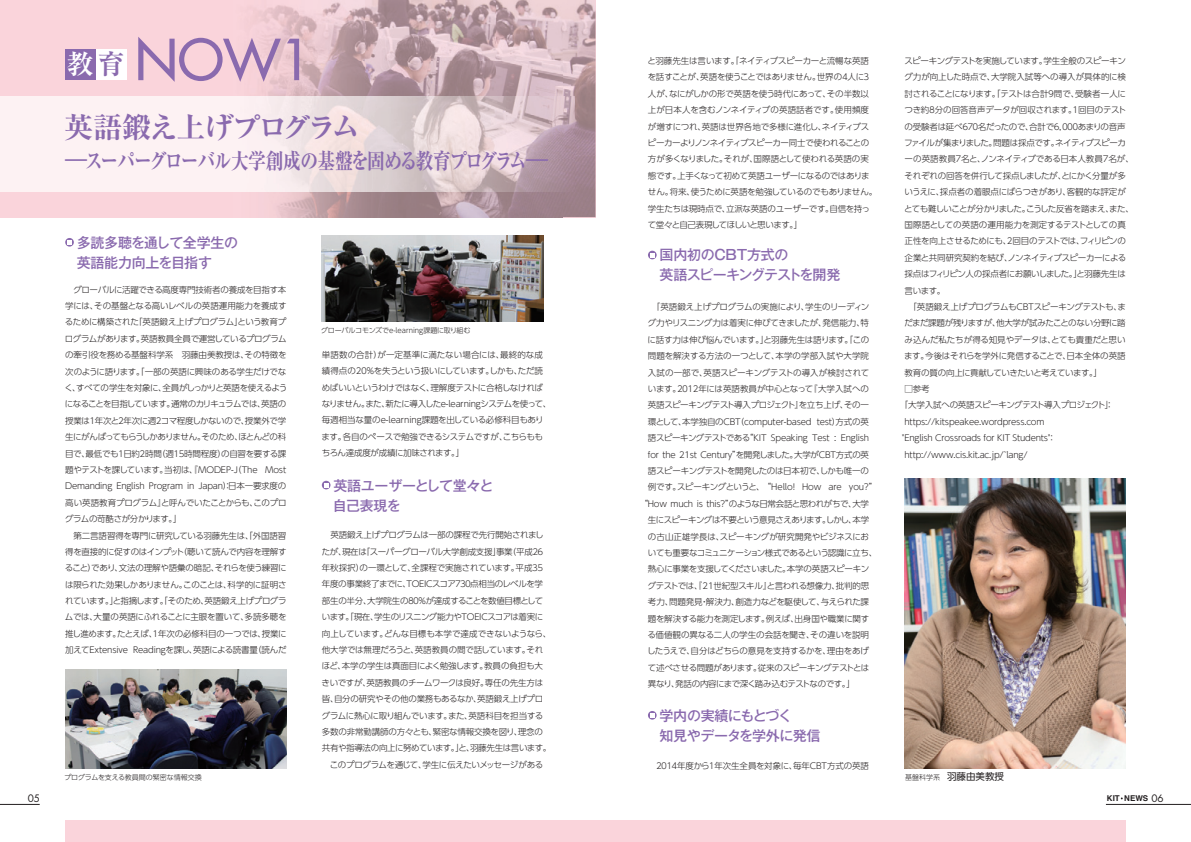
<style>
.page{position:relative;width:1191px;height:842px;background:#fff}
.page>*{position:absolute;margin:0;border:0;box-sizing:border-box;transform-origin:0 0}
.t1{font:55.1px "Futura";color:#8a6aae}
.t2{font:29px "Ryumin Pro Ex Bold 90 pv RKSJ H";letter-spacing:-.075em;color:#8a6aae}
.t3{font:22px "Ryumin Pro Ex Bold 90 pv RKSJ H";letter-spacing:-.09em;color:#8a6aae;scale:.81 1}
.t4{font:14px/20px "Gothic MB101 Pro Medium 90 pv RKSJ H";letter-spacing:-.02em;color:#8a6aae}
.t5{font:10px "Futura";color:#231f20}
.t6{font:9.5px "UD Shin Go Pro Regular 90 pv RKSJ H";color:#231f20}
.t7{font:8.5px/16.4px "UD Shin Go Pro Light 90 pv RKSJ H";letter-spacing:-.035em;color:#231f20}
.t8{font:8.5px "UD Shin Go Pro Light 90 pv RKSJ H";letter-spacing:-.005em;color:#231f20}
.t9{font:8.5px "UD Shin Go Pro Light 90 pv RKSJ H";letter-spacing:-.055em;color:#231f20}
.t10{font:8.5px "UD Shin Go Pro Light 90 pv RKSJ H";letter-spacing:-.01em;color:#231f20}
.t11{font:8.5px "UD Shin Go Pro Light 90 pv RKSJ H";letter-spacing:-.06em;color:#231f20}
.t12{font:8.5px "UD Shin Go Pro Light 90 pv RKSJ H";letter-spacing:-.065em;color:#231f20}
.t13{font:8.5px "UD Shin Go Pro Light 90 pv RKSJ H";letter-spacing:-.07em;color:#231f20}
.t14{font:8.5px "UD Shin Go Pro Light 90 pv RKSJ H";letter-spacing:-.015em;color:#231f20}
.t15{font:8.5px "UD Shin Go Pro Light 90 pv RKSJ H";letter-spacing:.005em;color:#231f20}
.t16{font:700 8px "Helvetica";color:#231f20}
.t17{font:7px "UD Shin Go Pro Light 90 pv RKSJ H";letter-spacing:-.015em;color:#231f20}
.s1{font-family:"Ryumin Pro Bold 90 pv RKSJ H";font-size:27.1px;color:#fff}
.s2{font-family:"Ryumin Pro Bold 90 pv RKSJ H";font-size:27.1px}
.s3{font-family:"UD Shin Go Pro Light 90 pv RKSJ H";font-size:7px}
.s4{font-family:"Futura";font-weight:400;font-size:10px}
</style>
<div class="page">
<img style="left:65px;top:670px;width:221px;height:98px">
<hr style="left:0;top:804px;width:40px;height:1px;background:#231f20">
<hr style="left:1106px;top:804px;width:85px;height:1px;background:#231f20">
<div style="left:0;top:0;width:595px;height:217px;background:#fad4db"></div>
<img style="left:255px;top:0;width:307px;height:96px">
<img style="left:562px;top:0;width:33px;height:217px">
<img style="left:276px;top:192px;width:287px;height:25px">
<div style="left:65px;top:49px;width:31px;height:30px;background:#8a6aae"></div>
<div style="left:96px;top:49px;width:31px;height:30px;background:#fff"></div>
<img style="left:0;top:96px;width:575px;height:96px">
<img style="left:904px;top:478px;width:221px;height:290px">
<div style="left:65px;top:820px;width:1060px;height:22px;background:#fad4db"></div>
<svg style="left:648px;top:251px;width:8px;height:8px"></svg>
<svg style="left:650px;top:253px;width:4px;height:4px"></svg>
<svg style="left:648px;top:711px;width:8px;height:9px"></svg>
<svg style="left:650px;top:713px;width:4px;height:5px"></svg>
<svg style="left:65px;top:238px;width:9px;height:9px"></svg>
<svg style="left:67px;top:240px;width:5px;height:5px"></svg>
<svg style="left:322px;top:481px;width:8px;height:8px"></svg>
<svg style="left:324px;top:483px;width:4px;height:4px"></svg>
<img style="left:322px;top:236px;width:221px;height:86px">
<h1 class="t1" style="left:67px;top:32px;width:247px"><span class="s1">教</span><span class="s2">育</span> NOW1</h1>
<h2 class="t2" style="left:64px;top:116px;width:298px">英語鍛え上げプログラム</h2>
<h3 class="t3" style="left:68px;top:169px;width:23px;rotate:-90deg">｜</h3>
<h3 class="t3" style="left:85px;top:153px;width:547px">スーパーグローバル大学創成の基盤を固める教育プログラム</h3>
<h3 class="t3" style="left:529px;top:169px;width:23px;rotate:-90deg">｜</h3>
<h3 class="t4" style="left:77px;top:234px;width:163px">多読多聴を通して全学生の英語能力向上を目指す</h3>
<p class="t7" style="left:64px;top:282px;width:224px">　グローバルに活躍できる高度専門技術者の養成を目指す本学には、その基盤となる高いレベルの英語運用能力を養成するために構築された「英語鍛え上げプログラム」という教育プログラムがあります。英語教員全員で運営しているプログラムの牽引役を務める基盤科学系　羽藤由美教授は、その特徴を次のように語ります。「一部の英語に興味のある学生だけでなく、すべての学生を対象に、全員がしっかりと英語を使えるようになることを目指しています。通常のカリキュラムでは、英語の授業は１年次と２年次に週２コマ程度しかないので、授業外で学生にがんばってもらうしかありません。そのため、ほとんどの科目で、最低でも１日約２時間（週１５時間程度）の自習を要する課題やテストを課しています。当初は、『MODEP-J（The Most Demanding English Program in Japan）：日本一要求度の高い英語教育プログラム』と呼んでいたことからも、このプログラムの苛酷さが分かります。」<br>　第二言語習得を専門に研究している羽藤先生は、「外国語習得を直接的に促すのはインプット（聴いて読んで内容を理解すること）であり、文法の理解や語彙の暗記、それらを使う練習には限られた効果しかありません。このことは、科学的に証明されています。」と指摘します。「そのため、英語鍛え上げプログラムでは、大量の英語にふれることに主眼を置いて、多読多聴を推し進めます。たとえば、１年次の必修科目の一つでは、授業に加えてExtensive Readingを課し、英語による読書量（読んだ</p>
<p class="t17" style="left:64px;top:774px;width:139px">プログラムを支える教員間の緊密な情報交換</p>
<p class="t17" style="left:321px;top:328px;width:151px">グローバルコモンズでe-learning課題に取り組む</p>
<p class="t7" style="left:321px;top:348px;width:231px">単語数の合計）が一定基準に満たない場合には、最終的な成績得点の２０％を失うという扱いにしています。しかも、ただ読めばいいというわけではなく、理解度テストに合格しなければなりません。また、新たに導入したe-learningシステムを使って、毎週相当な量のe-learning課題を出している必修科目もあります。各自のペースで勉強できるシステムですが、こちらももちろん達成度が成績に加味されます。」</p>
<h3 class="t4" style="left:333px;top:477px;width:162px">英語ユーザーとして堂々と自己表現を</h3>
<p class="t7" style="left:321px;top:528px;width:231px">　英語鍛え上げプログラムは一部の課程で先行開始されましたが、現在は「スーパーグローバル大学創成支援」事業（平成２６年秋採択）の一環として、全課程で実施されています。平成３５年度の事業終了までに、TOEICスコア７３０点相当のレベルを学部生の半分、大学院生の８０%が達成することを数値目標としています。「現在、学生のリスニング能力やTOEICスコアは着実に向上しています。どんな目標も本学で達成できないようなら、他大学では無理だろうと、英語教員の間で話しています。それほど、本学の学生は真面目によく勉強します。教員の負担も大きいですが、英語教員のチームワークは良好。専任の先生方は皆、自分の研究やその他の業務もあるなか、英語鍛え上げプログラムに熱心に取り組んでいます。また、英語科目を担当する多数の非常勤講師の方々とも、緊密な情報交換を図り、理念の共有や指導法の向上に努めています。」と、羽藤先生は言います。　このプログラムを通じて、学生に伝えたいメッセージがある</p>
<p class="t7" style="left:647px;top:54px;width:231px">と羽藤先生は言います。「ネイティブスピーカーと流暢な英語を話すことが、英語を使うことではありません。世界の４人に３人が、なにがしかの形で英語を使う時代にあって、その半数以上が日本人を含むノンネイティブの英語話者です。使用頻度が増すにつれ、英語は世界各地で多様に進化し、ネイティブスピーカーよりノンネイティブスピーカー同士で使われることの方が多くなりました。それが、国際語として使われる英語の実態です。上手くなって初めて英語ユーザーになるのではありません。将来、使うために英語を勉強しているのでもありません。学生たちは現時点で、立派な英語のユーザーです。自信を持って堂々と自己表現してほしいと思います。」</p>
<h3 class="t4" style="left:659px;top:247px;width:182px">国内初のCBT方式の<br>英語スピーキングテストを開発</h3>
<p class="t7" style="left:652px;top:300px;width:219px">「英語鍛え上げプログラムの実施により、学生のリーディン</p>
<p class="t7" style="left:648px;top:316px;width:223px">グ力やリスニング力は着実に伸びてきましたが、発信能力、特</p>
<p class="t7" style="left:647px;top:333px;width:223px">に話す力は伸び悩んでいます。」と羽藤先生は語ります。「この</p>
<p class="t15" style="left:648px;top:353px;width:223px">問題を解決する方法の一つとして、本学の学部入試や大学院</p>
<p class="t8" style="left:648px;top:369px;width:223px">入試の一部で、英語スピーキングテストの導入が検討されて</p>
<p class="t7" style="left:648px;top:382px;width:223px">います。２０１２年には英語教員が中心となって『大学入試への</p>
<p class="t9" style="left:648px;top:402px;width:223px">英語スピーキングテスト導入プロジェクト』を立ち上げ、その一</p>
<p class="t7" style="left:648px;top:415px;width:222px">環として、本学独自のCBT（computer-based test）方式の英</p>
<p class="t7" style="left:648px;top:431px;width:223px">語スピーキングテストである“KIT Speaking Test : English</p>
<p class="t7" style="left:648px;top:447px;width:223px">for the 21st Century”を開発しました。大学がCBT方式の英</p>
<p class="t7" style="left:648px;top:464px;width:223px">語スピーキングテストを開発したのは日本初で、しかも唯一の</p>
<p class="t8" style="left:648px;top:484px;width:231px">例です。スピーキングというと、“Hello! How are you？”</p>
<p class="t7" style="left:639px;top:497px;width:231px">“How much is this?”のような日常会話と思われがちで、大学</p>
<p class="t13" style="left:648px;top:517px;width:223px">生にスピーキングは不要という意見さえあります。しかし、本学</p>
<p class="t8" style="left:648px;top:533px;width:223px">の古山正雄学長は、スピーキングが研究開発やビジネスにお</p>
<p class="t9" style="left:648px;top:550px;width:231px">いても重要なコミュニケーション様式であるという認識に立ち、</p>
<p class="t7" style="left:648px;top:562px;width:223px">熱心に事業を支援してくださいました。本学の英語スピーキン</p>
<p class="t7" style="left:648px;top:579px;width:223px">グテストでは、『21世紀型スキル』と言われる想像力、批判的思</p>
<p class="t7" style="left:648px;top:595px;width:223px">考力、問題発見・解決力、創造力などを駆使して、与えられた課</p>
<p class="t7" style="left:648px;top:611px;width:223px">題を解決する能力を測定します。例えば、出身国や職業に関す</p>
<p class="t8" style="left:647px;top:632px;width:223px">る価値観の異なる二人の学生の会話を聞き、その違いを説明</p>
<p class="t7" style="left:647px;top:644px;width:224px">したうえで、自分はどちらの意見を支持するかを、理由をあげ</p>
<p class="t7" style="left:648px;top:661px;width:223px">て述べさせる問題があります。従来のスピーキングテストとは</p>
<p class="t7" style="left:648px;top:677px;width:208px">異なり、発話の内容にまで深く踏み込むテストなのです。」</p>
<h3 class="t4" style="left:659px;top:707px;width:163px">学内の実績にもとづく<br>知見やデータを学外に発信</h3>
<p class="t10" style="left:648px;top:763px;width:223px">　２０１４年度から１年次生全員を対象に、毎年CBT方式の英語</p>
<p class="t7" style="left:904px;top:54px;width:223px">スピーキングテストを実施しています。学生全般のスピーキン</p>
<p class="t8" style="left:904px;top:74px;width:223px">グ力が向上した時点で、大学院入試等への導入が具体的に検</p>
<p class="t7" style="left:904px;top:87px;width:223px">討されることになります。「テストは合計９問で、受験者一人に</p>
<p class="t7" style="left:904px;top:103px;width:223px">つき約８分の回答音声データが回収されます。１回目のテスト</p>
<p class="t7" style="left:904px;top:119px;width:223px">の受験者は延べ６７０名だったので、合計で６，０００あまりの音声</p>
<p class="t11" style="left:904px;top:140px;width:223px">ファイルが集まりました。問題は採点です。ネイティブスピーカ</p>
<p class="t7" style="left:904px;top:152px;width:231px">ーの英語教員７名と、ノンネイティブである日本人教員７名が、</p>
<p class="t7" style="left:904px;top:169px;width:223px">それぞれの回答を併行して採点しましたが、とにかく分量が多</p>
<p class="t14" style="left:904px;top:189px;width:223px">いうえに、採点者の着眼点にばらつきがあり、客観的な評定が</p>
<p class="t12" style="left:904px;top:205px;width:231px">とても難しいことが分かりました。こうした反省を踏まえ、また、</p>
<p class="t10" style="left:904px;top:222px;width:223px">国際語としての英語の運用能力を測定するテストとしての真</p>
<p class="t7" style="left:904px;top:234px;width:223px">正性を向上させるためにも、２回目のテストでは、フィリピンの</p>
<p class="t9" style="left:904px;top:254px;width:223px">企業と共同研究契約を結び、ノンネイティブスピーカーによる</p>
<p class="t11" style="left:904px;top:271px;width:223px">採点はフィリピン人の採点者にお願いしました。」と羽藤先生は</p>
<p class="t7" style="left:904px;top:283px;width:42px">言います。</p>
<p class="t7" style="left:908px;top:300px;width:219px">「英語鍛え上げプログラムもＣＢＴスピーキングテストも、ま</p>
<p class="t7" style="left:904px;top:316px;width:223px">だまだ課題が残りますが、他大学が試みたことのない分野に踏</p>
<p class="t10" style="left:904px;top:336px;width:223px">み込んだ私たちが得る知見やデータは、とても貴重だと思い</p>
<p class="t7" style="left:904px;top:349px;width:223px">ます。今後はそれらを学外に発信することで、日本全体の英語</p>
<p class="t7" style="left:904px;top:365px;width:199px">教育の質の向上に貢献していきたいと考えています。」</p>
<p class="t7" style="left:904px;top:382px;width:27px">□参考</p>
<p class="t7" style="left:900px;top:398px;width:215px">「大学入試への英語スピーキングテスト導入プロジェクト」：</p>
<p class="t7" style="left:904px;top:414px;width:141px">https://kitspeakee.wordpress.com</p>
<p class="t7" style="left:902px;top:431px;width:155px">"English Crossroads for KIT Students"：</p>
<p class="t7" style="left:904px;top:447px;width:124px">http://www.cis.kit.ac.jp/̃lang/</p>
<p class="t6" style="left:905px;top:772px;width:100px"><span class="s3">基盤科学系</span> 羽藤由美教授</p>
<p class="t5" style="left:28px;top:794px;width:14px">05</p>
<p class="t16" style="left:1106px;top:795px;width:58px">KIT NEWS <span class="s4">06</span></p>
</div>
